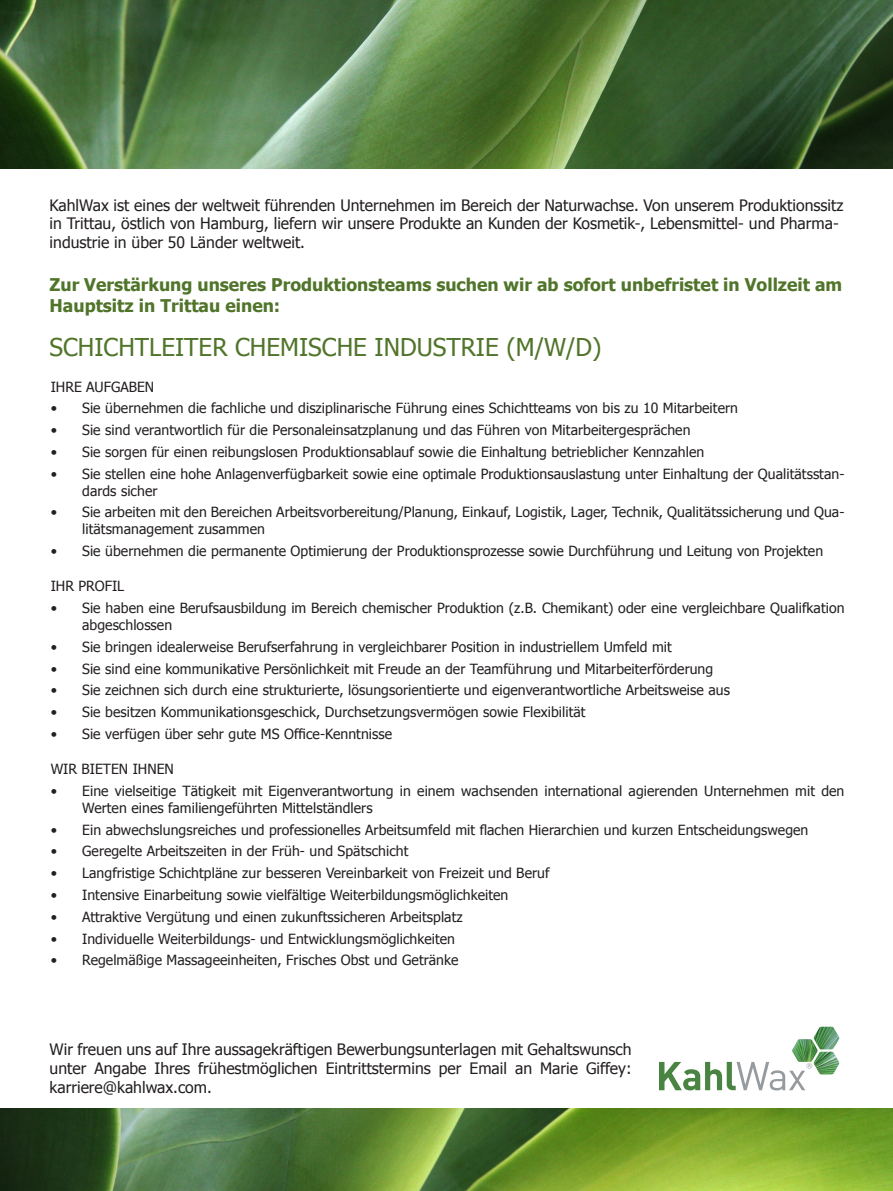
<style>
.page{position:relative;width:893px;height:1191px;background:#fff}
.page>*{position:absolute;margin:0;border:0;box-sizing:border-box;transform-origin:0 0}
.t1{font:24.5px "Tahoma";color:#50752a}
.t2{font:700 17.5px/21px "Tahoma";color:#50752a}
.t3{font:15.75px/18.9px "Tahoma";color:#231f20;text-align:justify}
.t4{font:14px/16.8px "Tahoma";letter-spacing:.005em;color:#231f20}
.t5{font:6.48px "Tahoma";color:#959b9f}
</style>
<div class="page">
<img style="left:0;top:0;width:893px;height:169px">
<img style="left:0;top:1108px;width:893px;height:83px">
<img style="left:792px;top:1039px;width:26px;height:23px">
<img style="left:813px;top:1051px;width:26px;height:23px">
<img style="left:814px;top:1026px;width:25px;height:23px">
<svg style="left:659px;top:1062px;width:146px;height:28px"></svg>
<p class="t3" style="left:50px;top:195px;width:795px;text-align:left">KahlWax ist eines der weltweit führenden Unternehmen im Bereich der Naturwachse. Von unserem Produktionssitz in Trittau, östlich von Hamburg, liefern wir unsere Produkte an Kunden der Kosmetik-, Lebensmittel- und Pharma&shy;industrie in über 50 Länder weltweit.</p>
<p class="t2" style="left:50px;top:273px;width:794px">Zur Verstärkung unseres Produktionsteams suchen wir ab sofort unbefristet in Vollzeit am<br>Hauptsitz in Trittau einen:</p>
<h1 class="t1" style="left:50px;top:331px;width:553px">SCHICHTLEITER CHEMISCHE INDUSTRIE (M/W/D)</h1>
<p class="t4" style="left:51px;top:377px;width:105px">IHRE AUFGABEN</p>
<p class="t4" style="left:51px;top:399px;width:689px">• Sie übernehmen die fachliche und disziplinarische Führung eines Schichtteams von bis zu 10 Mitarbeitern</p>
<p class="t4" style="left:51px;top:421px;width:641px">• Sie sind verantwortlich für die Personaleinsatzplanung und das Führen von Mitarbeitergesprächen</p>
<p class="t4" style="left:51px;top:443px;width:655px">• Sie sorgen für einen reibungslosen Produktionsablauf sowie die Einhaltung betrieblicher Kennzahlen</p>
<p class="t4" style="left:82px;top:464px;width:764px;text-indent:-32px">• Sie stellen eine hohe Anlagenverfügbarkeit sowie eine optimale Produktionsauslastung unter Einhaltung der Qualitätsstan&shy;dards sicher</p>
<p class="t4" style="left:82px;top:503px;width:764px;text-indent:-32px">• Sie arbeiten mit den Bereichen Arbeitsvorbereitung/Planung, Einkauf, Logistik, Lager, Technik, Qualitätssicherung und Qua&shy;litätsmanagement zusammen</p>
<p class="t4" style="left:51px;top:542px;width:774px">• Sie übernehmen die permanente Optimierung der Produktionsprozesse sowie Durchführung und Leitung von Projekten</p>
<p class="t4" style="left:51px;top:577px;width:75px">IHR PROFIL</p>
<p class="t4" style="left:82px;top:599px;width:764px;text-indent:-32px">• Sie haben eine Berufsausbildung im Bereich chemischer Produktion (z.B. Chemikant) oder eine vergleichbare Qualifkation abgeschlossen</p>
<p class="t4" style="left:51px;top:637px;width:623px">• Sie bringen idealerweise Berufserfahrung in vergleichbarer Position in industriellem Umfeld mit</p>
<p class="t4" style="left:51px;top:659px;width:664px">• Sie sind eine kommunikative Persönlichkeit mit Freude an der Teamführung und Mitarbeiterförderung</p>
<p class="t4" style="left:51px;top:681px;width:681px">• Sie zeichnen sich durch eine strukturierte, lösungsorientierte und eigenverantwortliche Arbeitsweise aus</p>
<p class="t4" style="left:51px;top:703px;width:536px">• Sie besitzen Kommunikationsgeschick, Durchsetzungsvermögen sowie Flexibilität</p>
<p class="t4" style="left:51px;top:724px;width:343px">• Sie verfügen über sehr gute MS Office-Kenntnisse</p>
<p class="t4" style="left:51px;top:760px;width:125px">WIR BIETEN IHNEN</p>
<p class="t4" style="left:82px;top:782px;width:764px;text-indent:-32px">• Eine vielseitige Tätigkeit mit Eigenverantwortung in einem wachsenden international agierenden Unternehmen mit den<br>Werten eines familiengeführten Mittelständlers</p>
<p class="t4" style="left:51px;top:820px;width:759px">• Ein abwechslungsreiches und professionelles Arbeitsumfeld mit flachen Hierarchien und kurzen Entscheidungswegen</p>
<p class="t4" style="left:51px;top:842px;width:359px">• Geregelte Arbeitszeiten in der Früh- und Spätschicht</p>
<p class="t4" style="left:51px;top:864px;width:500px">• Langfristige Schichtpläne zur besseren Vereinbarkeit von Freizeit und Beruf</p>
<p class="t4" style="left:51px;top:886px;width:459px">• Intensive Einarbeitung sowie vielfältige Weiterbildungsmöglichkeiten</p>
<p class="t4" style="left:51px;top:907px;width:413px">• Attraktive Vergütung und einen zukunftssicheren Arbeitsplatz</p>
<p class="t4" style="left:51px;top:929px;width:406px">• Individuelle Weiterbildungs- und Entwicklungsmöglichkeiten</p>
<p class="t4" style="left:51px;top:951px;width:409px">• Regelmäßige Massageeinheiten, Frisches Obst und Getränke</p>
<p class="t3" style="left:50px;top:1038px;width:584px">Wir freuen uns auf Ihre aussagekräftigen Bewerbungsunterlagen mit Gehaltswunsch unter Angabe Ihres frühestmöglichen Eintrittstermins per Email an Marie Giffey: karriere@kahlwax.com.</p>
<p class="t5" style="left:806px;top:1061px;width:8px">®</p>
</div>
